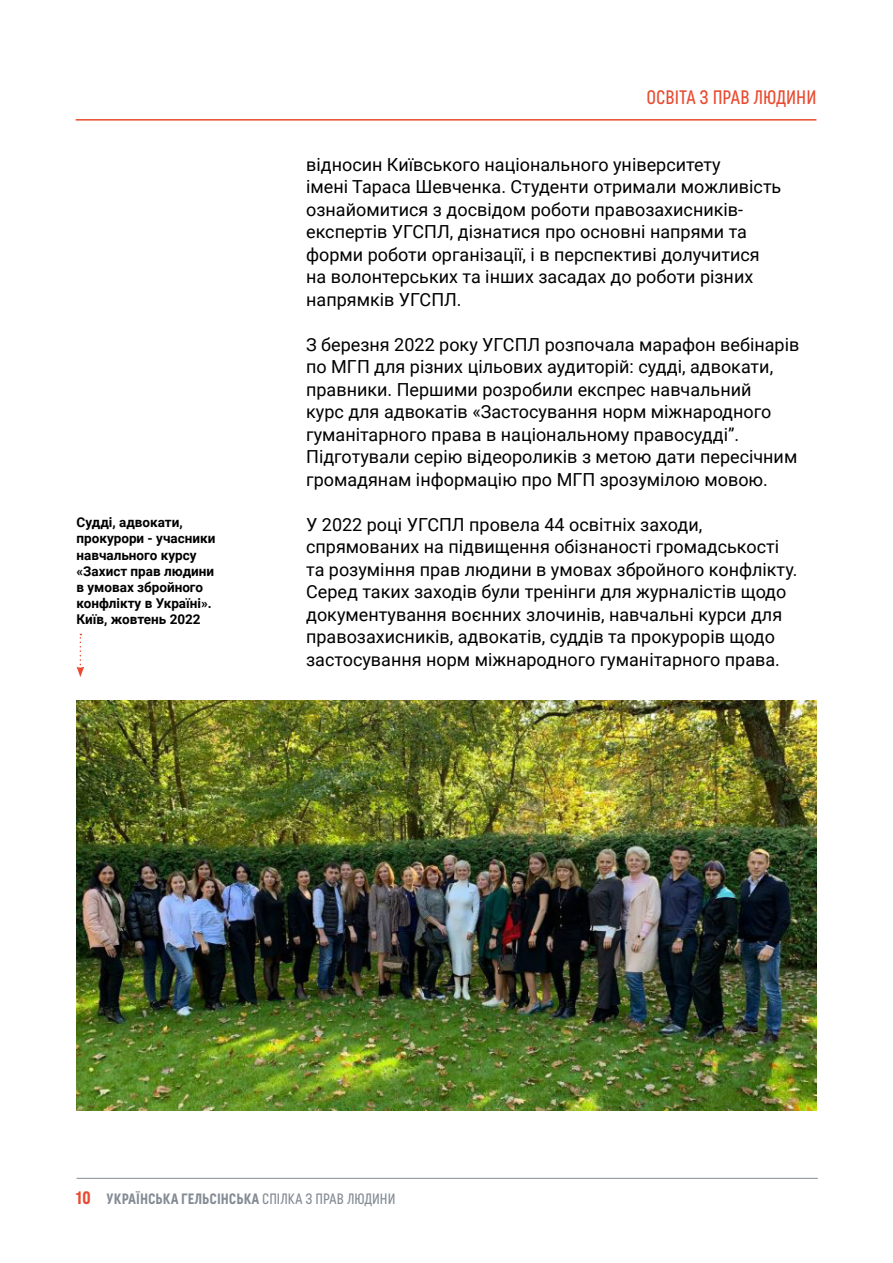
<style>
.page{position:relative;width:893px;height:1263px;background:#fff}
.page>*{position:absolute;margin:0;border:0;box-sizing:border-box;transform-origin:0 0}
.t1{font:19.5px "Bond 4 F";color:#e94b30}
.t2{font:18px/22.5px "Roboto";color:#000}
.t3{font:700 15px "Bond 4 F";color:#838b94}
.t4{font:700 13.5px/16.2px "Roboto";color:#000}
.s1{font-size:18px;color:#e94b30}
.s2{font-weight:400}
</style>
<div class="page">
<hr style="left:77px;top:1178px;width:741px;height:1px;background:#838b94">
<svg style="left:77px;top:634px;width:7px;height:43px"></svg>
<img style="left:77px;top:701px;width:739px;height:410px">
<hr style="left:76px;top:119px;width:740px;height:2px;background:#e94b30">
<p class="t4" style="left:77px;top:514px;width:140px">Судді, адвокати, прокурори - учасники навчального курсу «Захист прав людини в умовах збройного конфлікту в Україні».<br>Київ, жовтень 2022</p>
<p class="t1" style="left:646px;top:86px;width:172px">ОСВІТА З ПРАВ ЛЮДИНИ</p>
<p class="t2" style="left:306px;top:153px;width:477px">відносин Київського національного університету<br>імені Тараса Шевченка. Студенти отримали можливість ознайомитися з досвідом роботи правозахисників&shy;експертів УГСПЛ, дізнатися про основні напрями та форми роботи організації, і в перспективі долучитися на волонтерських та інших засадах до роботи різних напрямків УГСПЛ.</p>
<p class="t2" style="left:306px;top:333px;width:495px">З березня 2022 року УГСПЛ розпочала марафон вебінарів по МГП для різних цільових аудиторій: судді, адвокати, правники. Першими розробили експрес навчальний<br>курс для адвокатів «Застосування норм міжнародного гуманітарного права в національному правосудді”.<br>Підготували серію відеороликів з метою дати пересічним громадянам інформацію про МГП зрозумілою мовою.</p>
<p class="t2" style="left:306px;top:513px;width:493px">У 2022 році УГСПЛ провела 44 освітніх заходи, спрямованих на підвищення обізнаності громадськості та розуміння прав людини в умовах збройного конфлікту.<br>Серед таких заходів були тренінги для журналістів щодо документування воєнних злочинів, навчальні курси для правозахисників, адвокатів, суддів та прокурорів щодо застосування норм міжнародного гуманітарного права.</p>
<p class="t3" style="left:76px;top:1190px;width:321px"><span class="s1">10</span> УКРАЇНСЬКА ГЕЛЬСІНСЬКА <span class="s2">СПІЛКА З ПРАВ ЛЮДИНИ</span></p>
</div>
